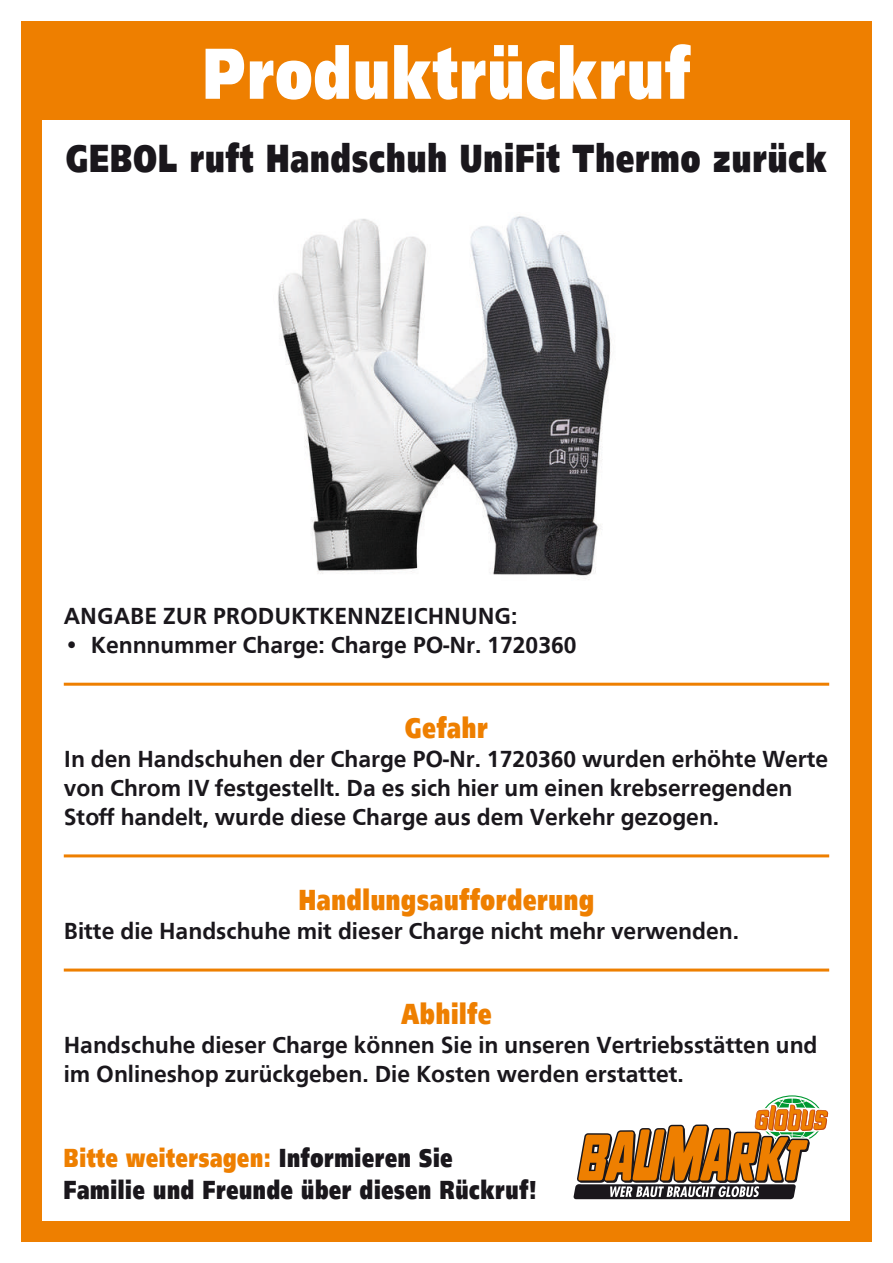
<style>
.page{position:relative;width:893px;height:1263px;background:#fff}
.page>*{position:absolute;margin:0;border:0;box-sizing:border-box;transform-origin:0 0}
.t1{font:75px "Globus Baumarkt Ultra Black Cond";letter-spacing:.02em;color:#fff}
.t2{font:40.5px "Globus Baumarkt Ultra Black Cond";letter-spacing:.025em;color:#1a171c}
.t3{font:30px "Globus Baumarkt Ultra Black Cond";letter-spacing:.025em;color:#ee7f00}
.t4{font:27px/32.4px "Globus Baumarkt Ultra Black Cond";letter-spacing:.025em;color:#1a171c}
.t5{font:24px/28.8px "Globus Baumarkt Medium";color:#1a171c}
.s1{color:#ee7f00}
</style>
<div class="page">
<div style="left:21px;top:21px;width:851px;height:1221px;background:#ee7f00"></div>
<div style="left:43px;top:120px;width:807px;height:1100px;background:#fff"></div>
<svg style="left:574px;top:1096px;width:255px;height:103px"></svg>
<hr style="left:64px;top:683px;width:765px;height:3px;background:#ee7f00">
<hr style="left:64px;top:854px;width:765px;height:3px;background:#ee7f00">
<hr style="left:64px;top:968px;width:765px;height:3px;background:#ee7f00">
<img style="left:278px;top:216px;width:334px;height:363px">
<h1 class="t1" style="left:203px;top:30px;width:489px">Produktrückruf</h1>
<h2 class="t2" style="left:66px;top:134px;width:762px">GEBOL ruft Handschuh UniFit Thermo zurück</h2>
<p class="t5" style="left:64px;top:602px;width:455px">ANGABE ZUR PRODUKTKENNZEICHNUNG:</p>
<p class="t5" style="left:64px;top:630px;width:514px">• Kennnummer Charge: Charge PO-Nr. 1720360</p>
<p class="t3" style="left:405px;top:710px;width:84px">Gefahr</p>
<p class="t5" style="left:64px;top:745px;width:766px">In den Handschuhen der Charge PO-Nr. 1720360 wurden erhöhte Werte von Chrom IV festgestellt. Da es sich hier um einen krebserregenden<br>Stoff handelt, wurde diese Charge aus dem Verkehr gezogen.</p>
<p class="t3" style="left:299px;top:882px;width:297px">Handlungsaufforderung</p>
<p class="t5" style="left:64px;top:916px;width:677px">Bitte die Handschuhe mit dieser Charge nicht mehr verwenden.</p>
<p class="t3" style="left:401px;top:996px;width:91px">Abhilfe</p>
<p class="t5" style="left:64px;top:1030px;width:755px">Handschuhe dieser Charge können Sie in unseren Vertriebsstätten und im Onlineshop zurückgeben. Die Kosten werden erstattet.</p>
<p class="t4" style="left:64px;top:1141px;width:475px"><span class="s1">Bitte weitersagen:</span> Informieren Sie<br>Familie und Freunde über diesen Rückruf!</p>
</div>
